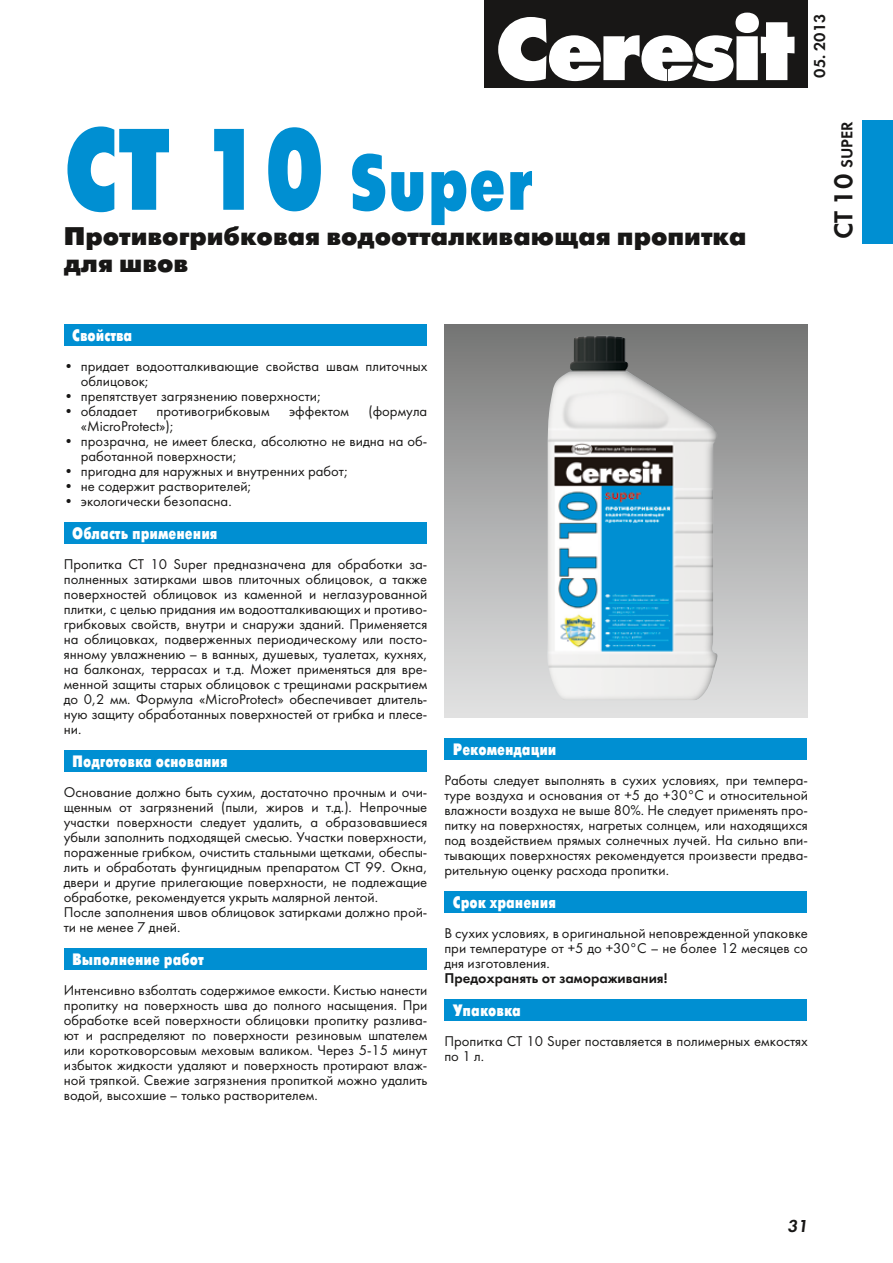
<style>
.page{position:relative;width:893px;height:1263px;background:#fff}
.page>*{position:absolute;margin:0;border:0;box-sizing:border-box;transform-origin:0 0}
.t1{font:700 78px "Futuris X Cond C";color:#008fd2}
.t2{font:25.5px/27px "Futuris XC";color:#181716}
.t3{font:italic 18px "Futura Demi C";color:#181716}
.t4{font:700 16.5px "Futuris X Cond C";color:#fff}
.t5{font:16.5px "Futura Demi C";color:#181716}
.t6{font:14.7px/15px "Futura Book C";color:#181716}
.t7{font:14.7px "Futura Demi C";color:#181716}
.s1{font-size:115.5px}
.s2{font-size:27px}
</style>
<div class="page">
<div style="left:485px;top:0;width:323px;height:88px;background:#181716"></div>
<svg style="left:498px;top:13px;width:296px;height:68px"></svg>
<div style="left:64px;top:324px;width:363px;height:22px;background:#008fd2"></div>
<div style="left:64px;top:522px;width:363px;height:22px;background:#008fd2"></div>
<div style="left:64px;top:750px;width:363px;height:22px;background:#008fd2"></div>
<div style="left:64px;top:948px;width:363px;height:22px;background:#008fd2"></div>
<div style="left:444px;top:738px;width:363px;height:22px;background:#008fd2"></div>
<div style="left:444px;top:891px;width:363px;height:22px;background:#008fd2"></div>
<div style="left:444px;top:999px;width:363px;height:22px;background:#008fd2"></div>
<div style="left:444px;top:324px;width:364px;height:393px;background:linear-gradient(to bottom,#777877,#e4e5e5)"></div>
<img style="left:547px;top:336px;width:172px;height:365px">
<div style="left:862px;top:120px;width:31px;height:123px;background:#008fd2"></div>
<h1 class="t1" style="left:64px;top:140px;width:470px"><span class="s1">CT 10</span> Super</h1>
<h2 class="t2" style="left:64px;top:223px;width:684px">Противогрибковая водоотталкивающая пропитка для швов</h2>
<p class="t5" style="left:810px;top:78px;width:66px;rotate:-90deg">05. 2013</p>
<p class="t5" style="left:837px;top:239px;width:120px;rotate:-90deg"><span class="s2">CT 10</span> Super</p>
<p class="t4" style="left:72px;top:326px;width:62px">Свойства</p>
<p class="t6" style="left:81px;top:359px;width:348px;text-indent:-17px">• придает водоотталкивающие свойства швам плиточных облицовок;</p>
<p class="t6" style="left:64px;top:389px;width:259px">• препятствует загрязнению поверхности;</p>
<p class="t6" style="left:64px;top:404px;width:75px">• обладает</p>
<p class="t6" style="left:157px;top:404px;width:115px">противогрибковым</p>
<p class="t6" style="left:289px;top:404px;width:61px">эффектом</p>
<p class="t6" style="left:368px;top:404px;width:60px">(формула</p>
<p class="t6" style="left:81px;top:419px;width:95px">«MicroProtect»);</p>
<p class="t6" style="left:81px;top:434px;width:348px;text-indent:-17px">• прозрачна, не имеет блеска, абсолютно не видна на об&shy;работанной поверхности;</p>
<p class="t6" style="left:64px;top:464px;width:286px">• пригодна для наружных и внутренних работ;</p>
<p class="t6" style="left:64px;top:479px;width:189px">• не содержит растворителей;</p>
<p class="t6" style="left:64px;top:494px;width:169px">• экологически безопасна.</p>
<p class="t4" style="left:72px;top:524px;width:147px">Область применения</p>
<p class="t6" style="left:64px;top:557px;width:365px;text-align:justify">Пропитка CT 10 Super предназначена для обработки за&shy;полненных затирками швов плиточных облицовок, а также поверхностей облицовок из каменной и неглазурованной плитки, с целью придания им водоотталкивающих и противо&shy;грибковых свойств, внутри и снаружи зданий. Применяется на облицовках, подверженных периодическому или посто&shy;янному увлажнению – в ванных, душевых, туалетах, кухнях, на балконах, террасах и т.д. Может применяться для вре&shy;менной защиты старых облицовок с трещинами раскрытием до 0,2 мм. Формула «MicroProtect» обеспечивает длитель&shy;ную защиту обработанных поверхностей от грибка и плесе&shy;ни.</p>
<p class="t4" style="left:72px;top:752px;width:157px">Подготовка основания</p>
<p class="t6" style="left:64px;top:784px;width:365px">Основание должно быть сухим, достаточно прочным и очи&shy;щенным от загрязнений (пыли, жиров и т.д.). Непрочные участки поверхности следует удалить, а образовавшиеся убыли заполнить подходящей смесью. Участки поверхности, пораженные грибком, очистить стальными щетками, обеспы&shy;лить и обработать фунгицидным препаратом CT 99. Окна, двери и другие прилегающие поверхности, не подлежащие обработке, рекомендуется укрыть малярной лентой.<br>После заполнения швов облицовок затирками должно прой&shy;ти не менее 7 дней.</p>
<p class="t4" style="left:72px;top:950px;width:133px">Выполнение работ</p>
<p class="t6" style="left:64px;top:982px;width:365px;text-align:justify">Интенсивно взболтать содержимое емкости. Кистью нанести пропитку на поверхность шва до полного насыщения. При обработке всей поверхности облицовки пропитку разлива&shy;ют и распределяют по поверхности резиновым шпателем или коротковорсовым меховым валиком. Через 5-15 минут избыток жидкости удаляют и поверхность протирают влаж&shy;ной тряпкой. Свежие загрязнения пропиткой можно удалить водой, высохшие – только растворителем.</p>
<p class="t4" style="left:453px;top:740px;width:105px">Рекомендации</p>
<p class="t6" style="left:444px;top:773px;width:365px;text-align:justify">Работы следует выполнять в сухих условиях, при темпера&shy;туре воздуха и основания от +5 до +30°C и относительной влажности воздуха не выше 80%. Не следует применять про&shy;питку на поверхностях, нагретых солнцем, или находящихся под воздействием прямых солнечных лучей. На сильно впи&shy;тывающих поверхностях рекомендуется произвести предва&shy;рительную оценку расхода пропитки.</p>
<p class="t4" style="left:453px;top:893px;width:105px">Срок хранения</p>
<p class="t6" style="left:444px;top:926px;width:365px;text-align:justify">В сухих условиях, в оригинальной неповрежденной упаковке при температуре от +5 до +30°С – не более 12 месяцев со дня изготовления.</p>
<p class="t7" style="left:444px;top:969px;width:225px">Предохранять от замораживания!</p>
<p class="t4" style="left:453px;top:1001px;width:70px">Упаковка</p>
<p class="t6" style="left:444px;top:1033px;width:365px">Пропитка CT 10 Super поставляется в полимерных емкостях по 1 л.</p>
<p class="t3" style="left:787px;top:1215px;width:22px">31</p>
</div>
